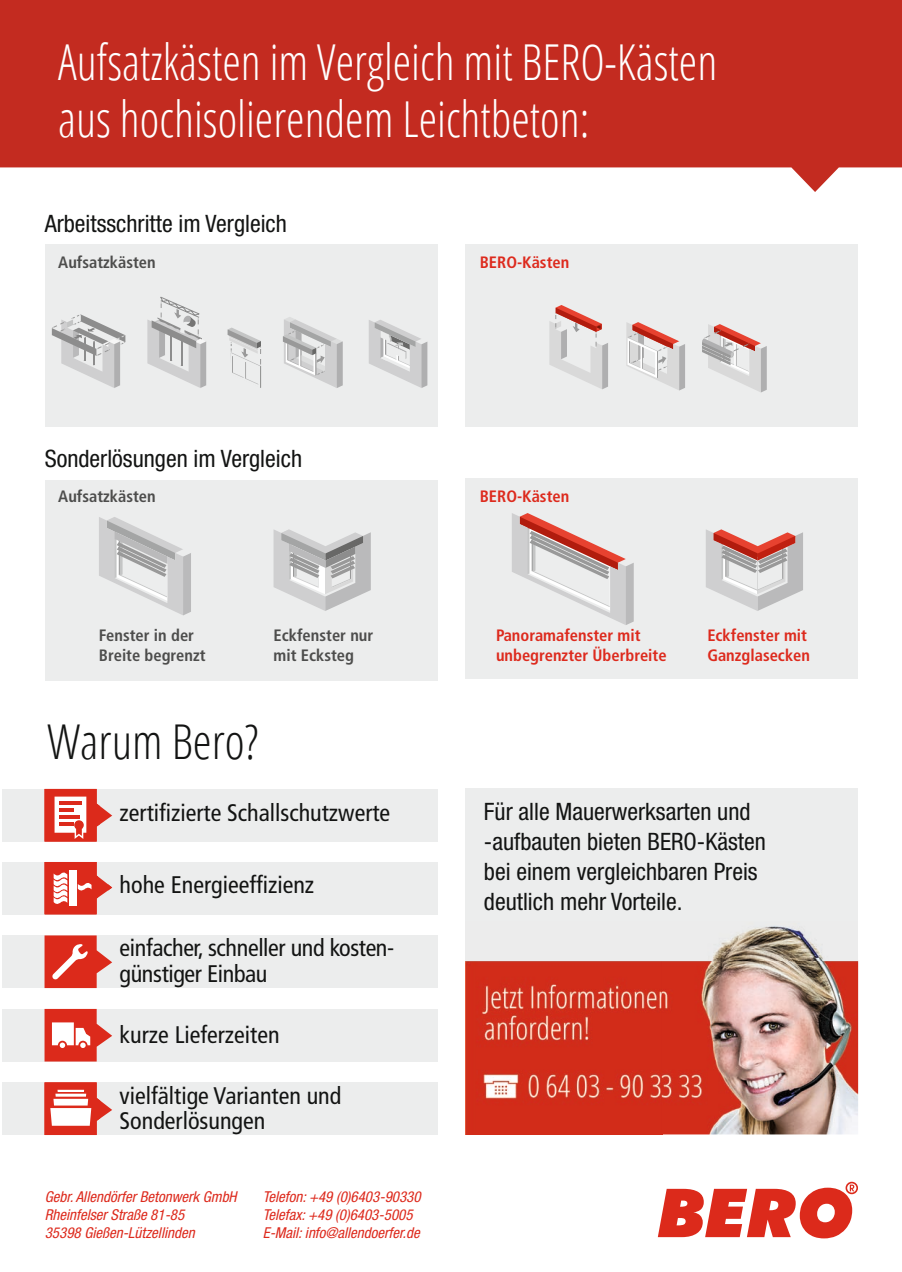
<style>
.page{position:relative;width:902px;height:1272px;background:#fff}
.page>*{position:absolute;margin:0;border:0;box-sizing:border-box;transform-origin:0 0}
.t1{font:300 condensed 49.5px/57px "Open Sans";color:#fff;scale:.95 1}
.t2{font:300 condensed 48px "Open Sans";color:#131413}
.t3{font:condensed 24px/30px "Helvetica Neue LT Std";color:#131413}
.t4{font:condensed 24px/25.5px "Frutiger LT Std";color:#131413}
.t5{font:700 condensed 16.5px/19.8px "Frutiger LT Std";color:#dd2a1d}
.t6{font:700 condensed 16.5px/19.8px "Frutiger LT Std";color:#4d4d4c}
.t7{font:italic condensed 15px/18px "Helvetica Neue LT Std";color:#dd2a1d}
</style>
<div class="page">
<div style="left:465px;top:788px;width:392px;height:172px;background:#eceded"></div>
<div style="left:45px;top:244px;width:392px;height:182px;background:#eceded"></div>
<div style="left:45px;top:480px;width:392px;height:200px;background:#eceded"></div>
<div style="left:465px;top:478px;width:393px;height:201px;background:#eceded"></div>
<div style="left:465px;top:244px;width:393px;height:182px;background:#eceded"></div>
<svg style="left:0;top:0;width:901px;height:192px;background:#ca453b"></svg>
<svg style="left:52px;top:314px;width:74px;height:74px"></svg>
<svg style="left:228px;top:327px;width:33px;height:61px"></svg>
<svg style="left:147px;top:296px;width:59px;height:92px"></svg>
<svg style="left:283px;top:317px;width:59px;height:71px"></svg>
<svg style="left:369px;top:320px;width:58px;height:68px"></svg>
<svg style="left:549px;top:305px;width:59px;height:84px"></svg>
<svg style="left:626px;top:322px;width:59px;height:68px"></svg>
<svg style="left:702px;top:324px;width:64px;height:68px"></svg>
<svg style="left:706px;top:529px;width:97px;height:82px"></svg>
<svg style="left:512px;top:513px;width:121px;height:112px"></svg>
<svg style="left:99px;top:517px;width:92px;height:98px"></svg>
<svg style="left:273px;top:529px;width:98px;height:82px"></svg>
<svg style="left:657px;top:1184px;width:197px;height:54px"></svg>
<div style="left:845px;top:1181px;width:12px;height:13px;border:2px solid #dc2a1b;border-radius:50%"></div>
<img style="left:465px;top:960px;width:196px;height:174px">
<img style="left:661px;top:921px;width:197px;height:213px">
<img style="left:661px;top:921px;width:196px;height:39px">
<div style="left:2px;top:789px;width:435px;height:52px;background:#eceded"></div>
<svg style="left:45px;top:789px;width:67px;height:52px"></svg>
<div style="left:2px;top:862px;width:435px;height:52px;background:#eceded"></div>
<svg style="left:45px;top:862px;width:67px;height:52px"></svg>
<div style="left:2px;top:1082px;width:435px;height:52px;background:#eceded"></div>
<svg style="left:45px;top:1082px;width:67px;height:52px"></svg>
<hr style="left:55px;top:1093px;width:31px;height:3px;background:#fff">
<hr style="left:57px;top:1089px;width:27px;height:2px;background:#fff">
<div style="left:2px;top:1008px;width:435px;height:53px;background:#eceded"></div>
<svg style="left:45px;top:1008px;width:67px;height:53px"></svg>
<div style="left:2px;top:935px;width:435px;height:53px;background:#eceded"></div>
<svg style="left:45px;top:935px;width:67px;height:53px"></svg>
<h1 class="t1" style="left:58px;top:32px;width:695px">Aufsatzkästen im Vergleich mit BERO-Kästen aus hochisolierendem Leichtbeton:</h1>
<p class="t3" style="left:45px;top:208px;width:244px">Arbeitsschritte im Vergleich</p>
<p class="t6" style="left:58px;top:253px;width:99px">Aufsatzkästen</p>
<p class="t3" style="left:45px;top:443px;width:259px">Sonderlösungen im Vergleich</p>
<p class="t6" style="left:58px;top:486px;width:99px">Aufsatzkästen</p>
<p class="t5" style="left:479px;top:253px;width:91px">BERO-Kästen</p>
<p class="t5" style="left:479px;top:486px;width:91px">BERO-Kästen</p>
<p class="t6" style="left:99px;top:625px;width:108px">Fenster in der<br>Breite begrenzt</p>
<p class="t5" style="left:496px;top:625px;width:172px">Panoramafenster mit unbegrenzter Überbreite</p>
<p class="t5" style="left:707px;top:625px;width:104px">Eckfenster mit<br>Ganzglasecken</p>
<p class="t6" style="left:273px;top:625px;width:101px">Eckfenster nur mit Ecksteg</p>
<h2 class="t2" style="left:47px;top:709px;width:212px">Warum Bero?</h2>
<p class="t4" style="left:119px;top:800px;width:272px">zertifizierte Schallschutzwerte</p>
<p class="t4" style="left:119px;top:871px;width:196px">hohe Energieeffizienz</p>
<p class="t4" style="left:119px;top:935px;width:276px">einfacher, schneller und kosten&shy;günstiger Einbau</p>
<p class="t4" style="left:119px;top:1021px;width:161px">kurze Lieferzeiten</p>
<p class="t4" style="left:119px;top:1082px;width:223px">vielfältige Varianten und<br>Sonderlösungen</p>
<p class="t7" style="left:45px;top:1187px;width:193px">Gebr. Allendörfer Betonwerk GmbH<br>Rheinfelser Straße 81-85<br>35398 Gießen-Lützellinden</p>
<p class="t7" style="left:263px;top:1187px;width:159px">Telefon: +49 (0)6403-90330<br>Telefax: +49 (0)6403-5005<br>E-Mail: info@allendoerfer.de</p>
<p class="t3" style="left:484px;top:796px;width:283px">Für alle Mauerwerksarten und -aufbauten bieten BERO-Kästen bei einem vergleichbaren Preis deutlich mehr Vorteile.</p>
</div>
